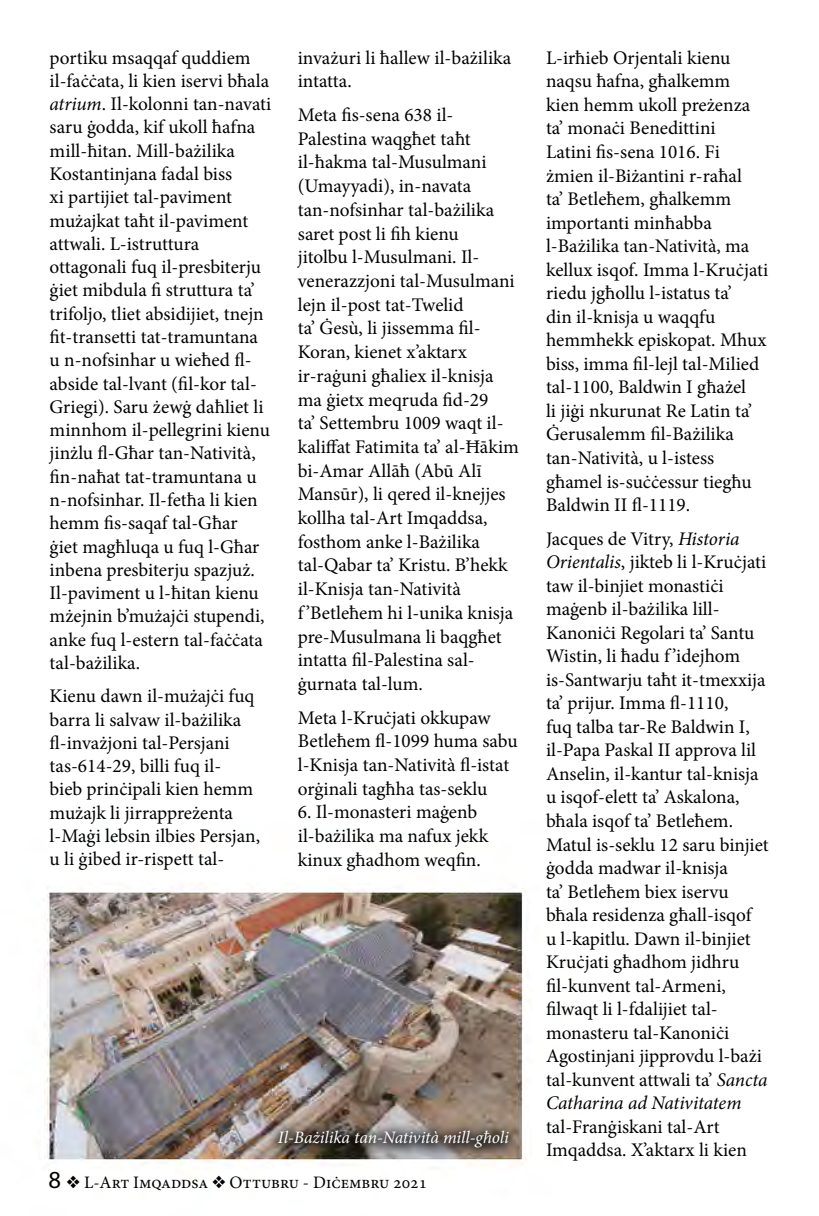
<style>
.page{position:relative;width:819px;height:1216px;background:#fff}
.page>*{position:absolute;margin:0;border:0;box-sizing:border-box;transform-origin:0 0}
.t1{font:19.25px/23.4px "Minion Pro";color:#000}
.t2{font:17.5px "Minion Pro";color:#000}
.t3{font:italic 17.5px "Minion Pro";letter-spacing:-.005em;color:#fff}
.s1{font-style:italic}
.s2{font-family:"Myriad Pro";font-size:24.5px}
</style>
<div class="page">
<img style="left:44px;top:887px;width:481px;height:279px">
<p class="t1" style="left:50px;top:46px;width:223px">portiku msaqqaf quddiem il-faċċata, li kien iservi bħala <span class="s1">atrium</span>. Il-kolonni tan-navati saru ġodda, kif ukoll ħafna mill-ħitan. Mill-bażilika<br>Kostantinjana fadal biss<br>xi partijiet tal-paviment mużajkat taħt il-paviment attwali. L-istruttura ottagonali fuq il-presbiterju ġiet mibdula fi struttura ta’ trifoljo, tliet absidijiet, tnejn fit-transetti tat-tramuntana u n-nofsinhar u wieħed fl&shy;abside tal-lvant (fil-kor tal-<br>Griegi). Saru żewġ daħliet li minnhom il-pellegrini kienu jinżlu fl-Għar tan-Natività, fin-naħat tat-tramuntana u n-nofsinhar. Il-fetħa li kien hemm fis-saqaf tal-Għar<br>ġiet magħluqa u fuq l-Għar inbena presbiterju spazjuż.<br>Il-paviment u l-ħitan kienu mżejnin b’mużajċi stupendi, anke fuq l-estern tal-faċċata tal-bażilika.</p>
<p class="t1" style="left:50px;top:684px;width:212px">Kienu dawn il-mużajċi fuq barra li salvaw il-bażilika fl-invażjoni tal-Persjani tas-614-29, billi fuq il-<br>bieb prinċipali kien hemm mużajk li jirrappreżenta l-Maġi lebsin ilbies Persjan, u li ġibed ir-rispett tal-</p>
<p class="t1" style="left:298px;top:46px;width:215px">invażuri li ħallew il-bażilika intatta.</p>
<p class="t1" style="left:298px;top:103px;width:222px">Meta fis-sena 638 il-<br>Palestina waqgħet taħt il-ħakma tal-Musulmani (Umayyadi), in-navata tan-nofsinhar tal-bażilika saret post li fih kienu<br>jitolbu l-Musulmani. Il&shy;venerazzjoni tal-Musulmani lejn il-post tat-Twelid<br>ta’ Ġesù, li jissemma fil-<br>Koran, kienet x’aktarx ir-raġuni għaliex il-knisja ma ġietx meqruda fid-29<br>ta’ Settembru 1009 waqt il&shy;kaliffat Fatimita ta’ al-Ħākim bi-Amar Allāħ (Abū Alī<br>Mansūr), li qered il-knejjes kollha tal-Art Imqaddsa, fosthom anke l-Bażilika tal-Qabar ta’ Kristu. B’hekk il-Knisja tan-Natività<br>f ’Betleħem hi l-unika knisja pre-Musulmana li baqgħet intatta fil-Palestina sal&shy;ġurnata tal-lum.</p>
<p class="t1" style="left:298px;top:705px;width:221px">Meta l-Kruċjati okkupaw<br>Betleħem fl-1099 huma sabu l-Knisja tan-Natività fl-istat orġinali tagħha tas-seklu</p>
<p class="t1" style="left:298px;top:800px;width:192px">6. Il-monasteri maġenb il-bażilika ma nafux jekk kinux għadhom weqfin.</p>
<p class="t3" style="left:278px;top:1125px;width:232px">Il-Bażilika tan-Natività mill-għoli</p>
<p class="t2" style="left:48px;top:1170px;width:380px"><span class="s2">8</span> ❖ L-Art Imqaddsa ❖ Ottubru - Diċembru 2021</p>
<p class="t1" style="left:546px;top:46px;width:224px">L-irħieb Orjentali kienu naqsu ħafna, għalkemm kien hemm ukoll preżenza ta’ monaċi Benedittini<br>Latini fis-sena 1016. Fi żmien il-Biżantini r-raħal<br>ta’ Betleħem, għalkemm importanti minħabba l-Bażilika tan-Natività, ma kellux isqof. Imma l-Kruċjati riedu jgħollu l-istatus ta’<br>din il-knisja u waqqfu hemmhekk episkopat. Mhux biss, imma fil-lejl tal-Milied tal-1100, Baldwin I għażel<br>li jiġi nkurunat Re Latin ta’<br>Ġerusalemm fil-Bażilika tan-Natività, u l-istess għamel is-suċċessur tiegħu<br>Baldwin II fl-1119.</p>
<p class="t1" style="left:546px;top:526px;width:224px">Jacques de Vitry, <span class="s1">Historia<br>Orientalis</span>, jikteb li l-Kruċjati taw il-binjiet monastiċi maġenb il-bażilika lill-<br>Kanoniċi Regolari ta’ Santu<br>Wistin, li ħadu f ’idejhom is-Santwarju taħt it-tmexxija ta’ prijur. Imma fl-1110,<br>fuq talba tar-Re Baldwin I, il-Papa Paskal II approva lil<br>Anselin, il-kantur tal-knisja u isqof-elett ta’ Askalona, bħala isqof ta’ Betleħem.<br>Matul is-seklu 12 saru binjiet ġodda madwar il-knisja<br>ta’ Betleħem biex iservu bħala residenza għall-isqof<br>u l-kapitlu. Dawn il-binjiet<br>Kruċjati għadhom jidhru fil-kunvent tal-Armeni, filwaqt li l-fdalijiet tal&shy;monasteru tal-Kanoniċi<br>Agostinjani jipprovdu l-bażi tal-kunvent attwali ta’ <span class="s1">Sancta<br>Catharina ad Nativitatem</span></p>
<p class="t1" style="left:546px;top:1115px;width:202px">tal-Franġiskani tal-Art<br>Imqaddsa. X’aktarx li kien</p>
</div>
